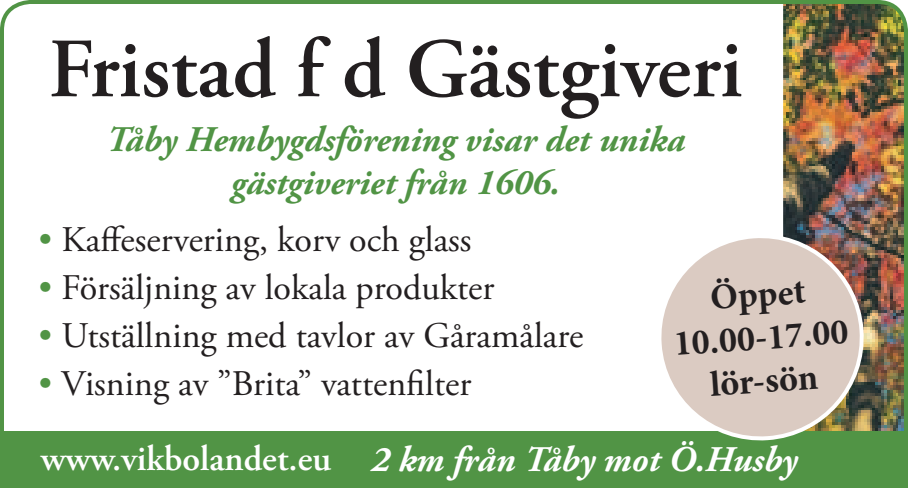
<style>
.page{position:relative;width:908px;height:488px;background:#fff}
.page>*{position:absolute;margin:0;border:0;box-sizing:border-box;transform-origin:0 0}
.t1{font:600 84px "Adobe Garamond Pro";color:#231f20}
.t2{font:36px "Adobe Garamond Pro";color:#231f20}
.t3{font:italic 700 36px/43.2px "Adobe Garamond Pro";color:#519445;text-align:center}
.t4{font:italic 700 36px "Adobe Garamond Pro";color:#fff}
.t5{font:700 36px/43.2px "Minion Pro";color:#231f20;text-align:center}
.s1{color:#519445}
.s2{font-weight:600;font-style:normal}
</style>
<div class="page">
<img style="left:783px;top:2px;width:122px;height:428px">
<div style="left:0;top:0;width:907px;height:488px;border:4px solid #519445;border-radius:28px"></div>
<div style="left:0;top:430px;width:907px;height:57px;background:#519445"></div>
<svg style="left:655px;top:232px;width:210px;height:209px"></svg>
<h1 class="t1" style="left:48px;top:21px;width:695px">Fristad f d Gästgiveri</h1>
<p class="t3" style="left:106px;top:118px;width:580px">Tåby Hembygdsförening visar det unika gästgiveriet från 1606.</p>
<p class="t2" style="left:39px;top:218px;width:434px"><span class="s1">•</span> Kaffeservering, korv och glass</p>
<p class="t2" style="left:39px;top:266px;width:457px"><span class="s1">•</span> Försäljning av lokala produkter</p>
<p class="t2" style="left:39px;top:314px;width:546px"><span class="s1">•</span> Utställning med tavlor av Gåramålare</p>
<p class="t2" style="left:39px;top:362px;width:434px"><span class="s1">•</span> Visning av ”Brita” vattenfilter</p>
<p class="t5" style="left:669px;top:278px;width:176px;rotate:-4deg">Öppet<br>10.00-17.00 lör-sön</p>
<p class="t4" style="left:41px;top:438px;width:757px"><span class="s2">www.vikbolandet.eu</span> 2 km från Tåby mot Ö.Husby</p>
</div>
